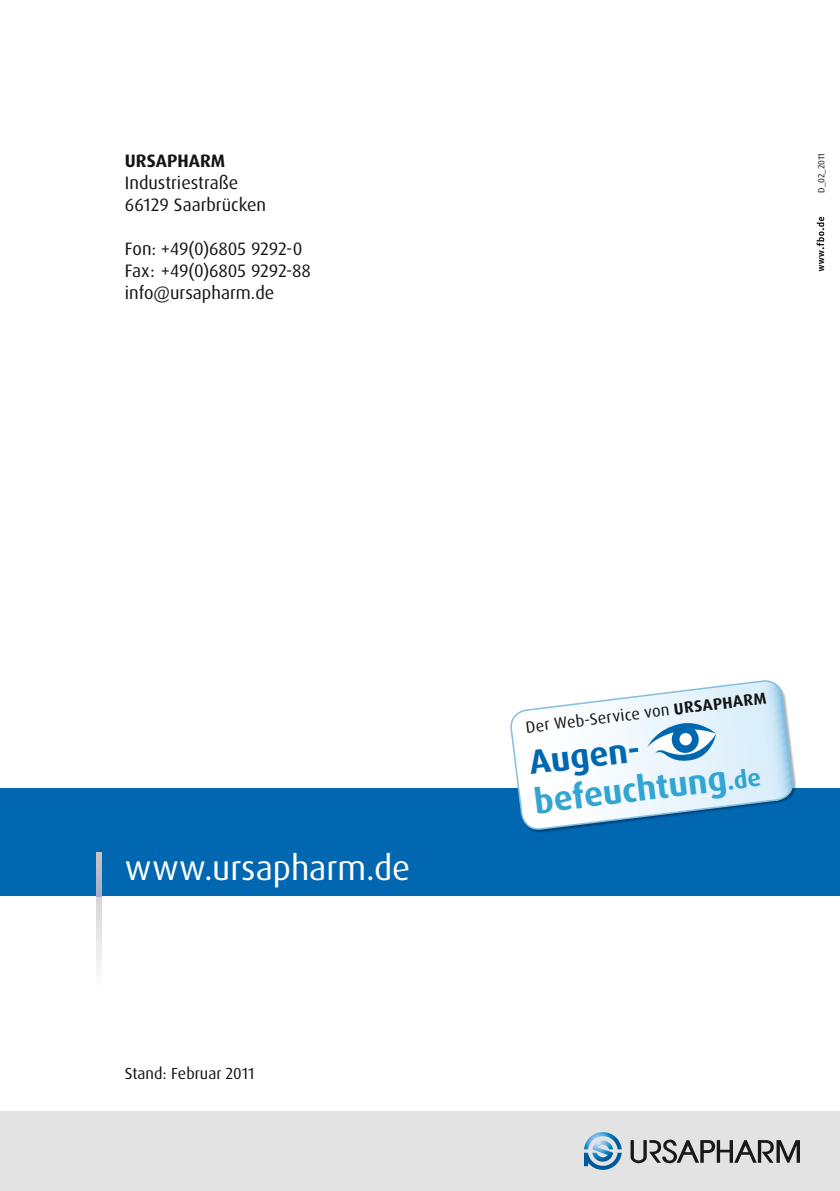
<style>
.page{position:relative;width:840px;height:1191px;background:#fff}
.page>*{position:absolute;margin:0;border:0;box-sizing:border-box;transform-origin:0 0}
.t1{font:34.4px "Dax Pro";color:#fff}
.t2{font:700 34px/39.6px "Dax Pro";color:#32a5d3}
.t3{font:18px/22px "Dax Pro";color:#131515}
.t4{font:700 18px "Dax Pro";color:#131515}
.t5{font:16.2px "Dax Pro";color:#131515}
.t6{font:16px "Dax Pro";color:#131515}
.t7{font:9px "Dax Pro";letter-spacing:-.005em;color:#131515}
.s1{font-weight:700}
.s2{color:#0067b0}
.s3{font-size:24px}
</style>
<div class="page">
<div style="left:0;top:1111px;width:839px;height:80px;background:#e3e3e3"></div>
<svg style="left:584px;top:1132px;width:37px;height:37px"></svg>
<svg style="left:630px;top:1139px;width:169px;height:24px"></svg>
<div style="left:0;top:788px;width:839px;height:108px;background:#0067b0"></div>
<svg style="left:96px;top:896px;width:5px;height:73px"></svg>
<svg style="left:96px;top:853px;width:5px;height:43px"></svg>
<svg style="left:816px;top:217px;width:7px;height:54px"></svg>
<svg style="left:510px;top:680px;width:283px;height:150px"></svg>
<svg style="left:647px;top:720px;width:68px;height:44px"></svg>
<p class="t4" style="left:125px;top:149px;width:102px">URSAPHARM</p>
<p class="t3" style="left:125px;top:172px;width:143px">Industriestraße<br>66129 Saarbrücken</p>
<p class="t3" style="left:125px;top:238px;width:187px">Fon: +49(0)6805 9292-0<br>Fax: +49(0)6805 9292-88 info@ursapharm.de</p>
<p class="t7" style="left:815px;top:193px;width:41px;rotate:-90deg">D_02_2011</p>
<h1 class="t1" style="left:125px;top:846px;width:287px">www.ursapharm.de</h1>
<p class="t6" style="left:125px;top:1063px;width:131px">Stand: Februar 2011</p>
<p class="t5" style="left:524px;top:717px;width:243px;rotate:-7deg">Der Web-Service von <span class="s1">URSAPHARM</span></p>
<h2 class="t2" style="left:527px;top:743px;width:229px;rotate:-7deg"><span class="s2">Augen&shy;</span>befeuchtung<span class="s3">.de</span></h2>
</div>
